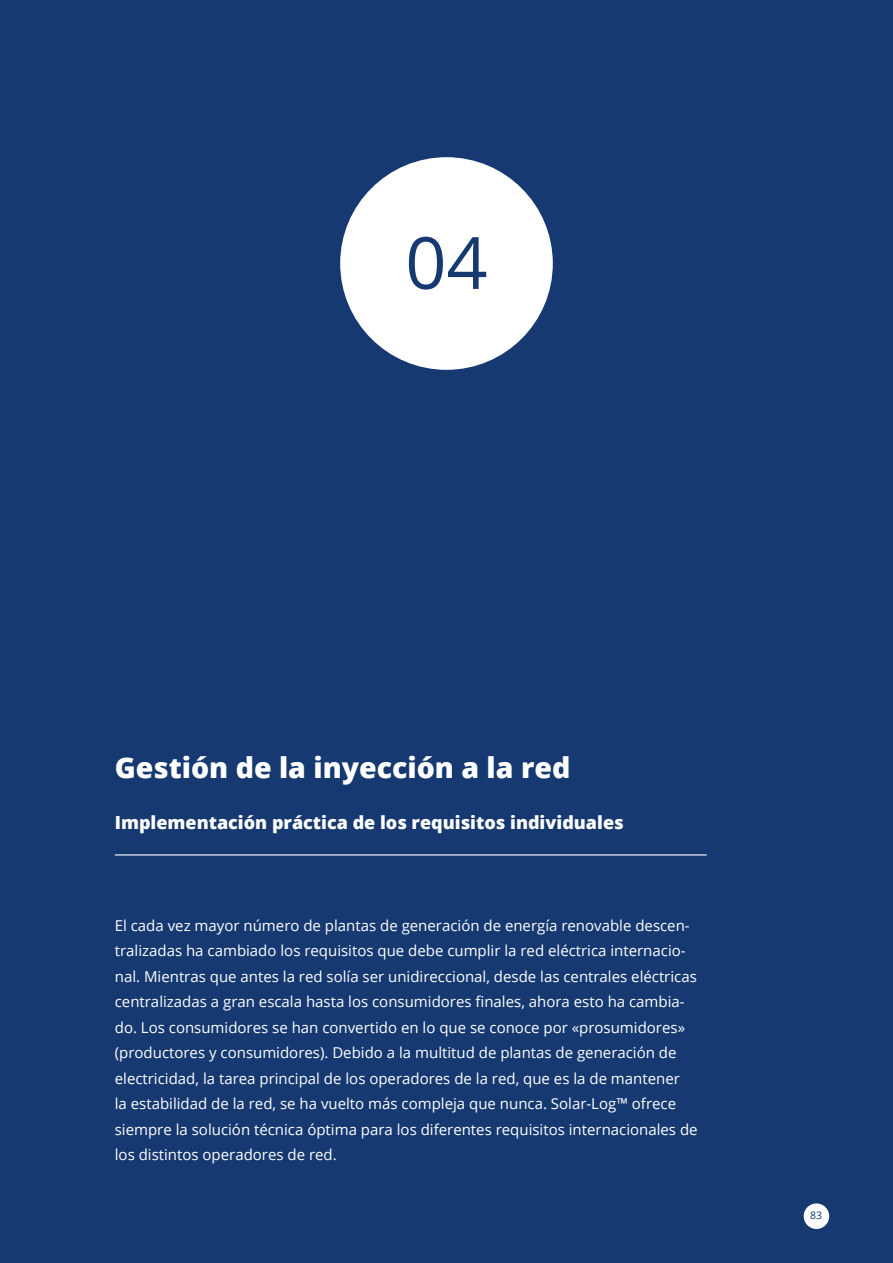
<style>
.page{position:relative;width:893px;height:1263px;background:#163971}
.page>*{position:absolute;margin:0;border:0;box-sizing:border-box;transform-origin:0 0}
.t1{font:72px "Open Sans";color:#163971}
.t2{font:800 28.5px "Open Sans";color:#fff}
.t3{font:800 18px "Open Sans";color:#fff}
.t4{font:15px/25.5px "Open Sans";color:#fff}
.t5{font:10.5px "Open Sans";color:#163971}
</style>
<div class="page">
<div style="left:804px;top:1203px;width:25px;height:26px;background:#fff;border-radius:50%"></div>
<hr style="left:115px;top:854px;width:592px;height:1px;background:#fff">
<div style="left:340px;top:157px;width:213px;height:213px;background:#fff;border-radius:50%"></div>
<h1 class="t1" style="left:405px;top:213px;width:84px">04</h1>
<h2 class="t2" style="left:115px;top:746px;width:457px">Gestión de la inyección a la red</h2>
<p class="t3" style="left:115px;top:809px;width:510px">Implementación práctica de los requisitos individuales</p>
<p class="t4" style="left:115px;top:912px;width:584px">El cada vez mayor número de plantas de generación de energía renovable descen&shy;tralizadas ha cambiado los requisitos que debe cumplir la red eléctrica internacio&shy;nal. Mientras que antes la red solía ser unidireccional, desde las centrales eléctricas centralizadas a gran escala hasta los consumidores finales, ahora esto ha cambia&shy;do. Los consumidores se han convertido en lo que se conoce por «prosumidores» (productores y consumidores). Debido a la multitud de plantas de generación de electricidad, la tarea principal de los operadores de la red, que es la de mantener<br>la estabilidad de la red, se ha vuelto más compleja que nunca. Solar-Log™ ofrece siempre la solución técnica óptima para los diferentes requisitos internacionales de los distintos operadores de red.</p>
<p class="t5" style="left:810px;top:1208px;width:14px">83</p>
</div>
